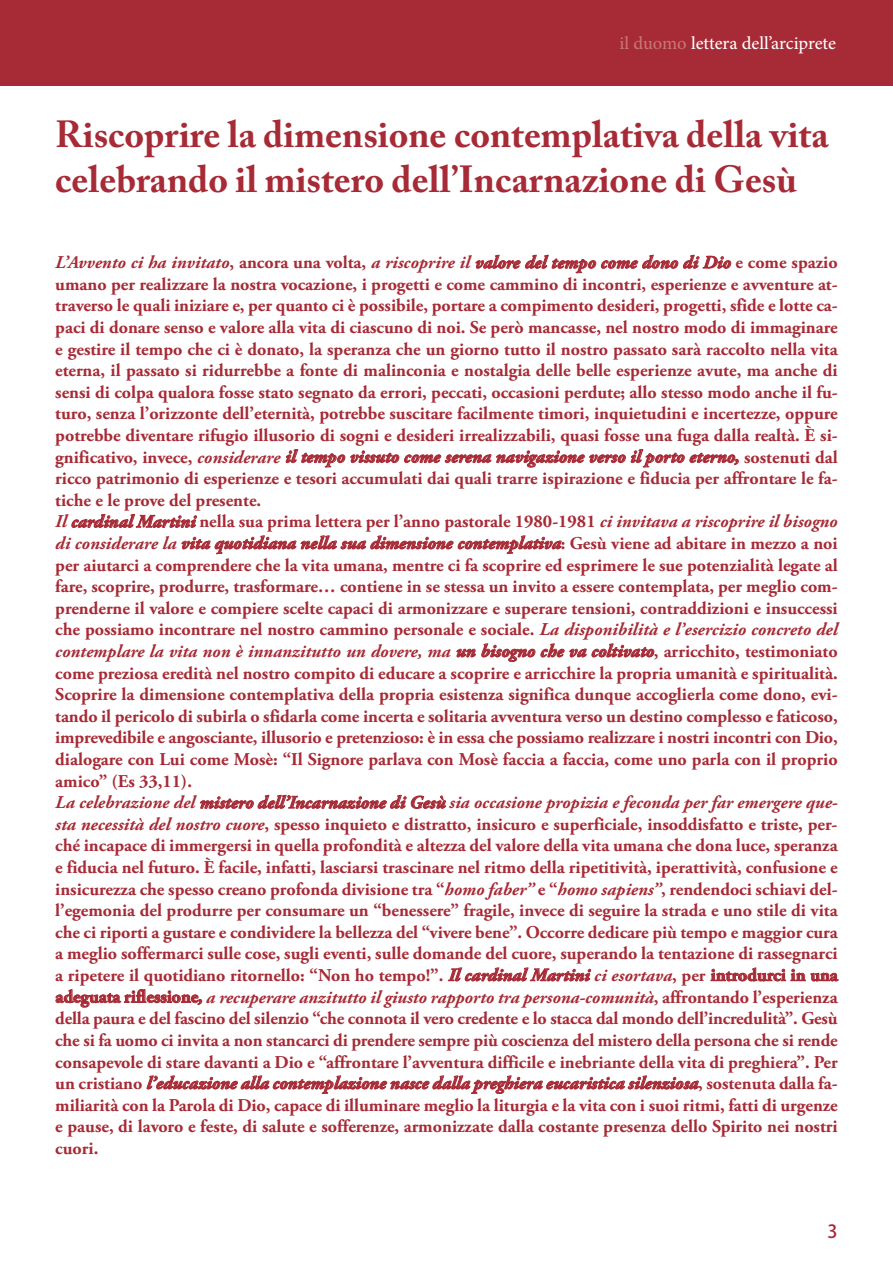
<style>
.page{position:relative;width:893px;height:1263px;background:#fff}
.page>*{position:absolute;margin:0;border:0;box-sizing:border-box;transform-origin:0 0}
.t1{font:700 37.5px/45px "Adobe Caslon Pro";color:#a72b36}
.t2{font:700 18px/21.6px "Adobe Garamond Pro";color:#a72b36}
.t3{font:18px "Adobe Hebrew";letter-spacing:-.005em;color:#fff}
.t4{font:18px "Adobe Heiti Std";color:#a72b36}
.s1{color:#c97677}
.s2{font-style:italic}
</style>
<div class="page">
<div style="left:0;top:0;width:893px;height:85px;background:#a72b36"></div>
<p class="t3" style="left:619px;top:36px;width:218px"><span class="s1">il duomo</span> lettera dell’arciprete</p>
<h1 class="t1" style="left:55px;top:115px;width:775px">Riscoprire la dimensione contemplativa della vita celebrando il mistero dell’Incarnazione di Gesù</h1>
<p class="t2" style="left:55px;top:253px;width:784px"><span class="s2">L’Avvento ci ha invitato</span>, ancora una volta, <span class="s2">a riscoprire il valore del tempo come dono di Dio</span> e come spazio umano per realizzare la nostra vocazione, i progetti e come cammino di incontri, esperienze e avventure at&shy;traverso le quali iniziare e, per quanto ci è possibile, portare a compimento desideri, progetti, sfide e lotte ca&shy;paci di donare senso e valore alla vita di ciascuno di noi. Se però mancasse, nel nostro modo di immaginare e gestire il tempo che ci è donato, la speranza che un giorno tutto il nostro passato sarà raccolto nella vita eterna, il passato si ridurrebbe a fonte di malinconia e nostalgia delle belle esperienze avute, ma anche di sensi di colpa qualora fosse stato segnato da errori, peccati, occasioni perdute; allo stesso modo anche il fu&shy;turo, senza l’orizzonte dell’eternità, potrebbe suscitare facilmente timori, inquietudini e incertezze, oppure potrebbe diventare rifugio illusorio di sogni e desideri irrealizzabili, quasi fosse una fuga dalla realtà. È si&shy;gnificativo, invece, <span class="s2">considerare il tempo vissuto come serena navigazione verso il porto eterno,</span> sostenuti dal ricco patrimonio di esperienze e tesori accumulati dai quali trarre ispirazione e fiducia per affrontare le fa&shy;tiche e le prove del presente.<br><span class="s2">Il cardinal Martini</span> nella sua prima lettera per l’anno pastorale 1980-1981 <span class="s2">ci invitava a riscoprire il bisogno di considerare la vita quotidiana nella sua dimensione contemplativa</span>: Gesù viene ad abitare in mezzo a noi per aiutarci a comprendere che la vita umana, mentre ci fa scoprire ed esprimere le sue potenzialità legate al fare, scoprire, produrre, trasformare… contiene in se stessa un invito a essere contemplata, per meglio com&shy;prenderne il valore e compiere scelte capaci di armonizzare e superare tensioni, contraddizioni e insuccessi che possiamo incontrare nel nostro cammino personale e sociale. <span class="s2">La disponibilità e l’esercizio concreto del contemplare la vita non è innanzitutto un dovere, ma un bisogno che va coltivato</span>, arricchito, testimoniato come preziosa eredità nel nostro compito di educare a scoprire e arricchire la propria umanità e spiritualità.<br>Scoprire la dimensione contemplativa della propria esistenza significa dunque accoglierla come dono, evi&shy;tando il pericolo di subirla o sfidarla come incerta e solitaria avventura verso un destino complesso e faticoso, imprevedibile e angosciante, illusorio e pretenzioso: è in essa che possiamo realizzare i nostri incontri con Dio, dialogare con Lui come Mosè: “Il Signore parlava con Mosè faccia a faccia, come uno parla con il proprio amico” (Es 33,11).</p>
<p class="t2" style="left:55px;top:793px;width:784px;text-align:justify"><span class="s2">La celebrazione del mistero dell’Incarnazione di Gesù sia occasione propizia e feconda per far emergere que&shy;sta necessità del nostro cuore</span>, spesso inquieto e distratto, insicuro e superficiale, insoddisfatto e triste, per&shy;ché incapace di immergersi in quella profondità e altezza del valore della vita umana che dona luce, speranza e fiducia nel futuro. È facile, infatti, lasciarsi trascinare nel ritmo della ripetitività, iperattività, confusione e insicurezza che spesso creano profonda divisione tra “<span class="s2">homo faber”</span> e “<span class="s2">homo sapiens”</span>, rendendoci schiavi del&shy;l’egemonia del produrre per consumare un “benessere” fragile, invece di seguire la strada e uno stile di vita che ci riporti a gustare e condividere la bellezza del “vivere bene”. Occorre dedicare più tempo e maggior cura a meglio soffermarci sulle cose, sugli eventi, sulle domande del cuore, superando la tentazione di rassegnarci a ripetere il quotidiano ritornello: “Non ho tempo!”. <span class="s2">Il cardinal Martini ci esortava</span>, per introdurci in una adeguata riflessione<span class="s2">, a recuperare anzitutto il giusto rapporto tra persona-comunità</span>, affrontando l’esperienza della paura e del fascino del silenzio “che connota il vero credente e lo stacca dal mondo dell’incredulità”. Gesù che si fa uomo ci invita a non stancarci di prendere sempre più coscienza del mistero della persona che si rende consapevole di stare davanti a Dio e “affrontare l’avventura difficile e inebriante della vita di preghiera”. Per un cristiano <span class="s2">l’educazione alla contemplazione nasce dalla preghiera eucaristica silenziosa</span>, sostenuta dalla fa&shy;miliarità con la Parola di Dio, capace di illuminare meglio la liturgia e la vita con i suoi ritmi, fatti di urgenze e pause, di lavoro e feste, di salute e sofferenze, armonizzate dalla costante presenza dello Spirito nei nostri cuori.</p>
<p class="t4" style="left:828px;top:1221px;width:12px">3</p>
</div>
